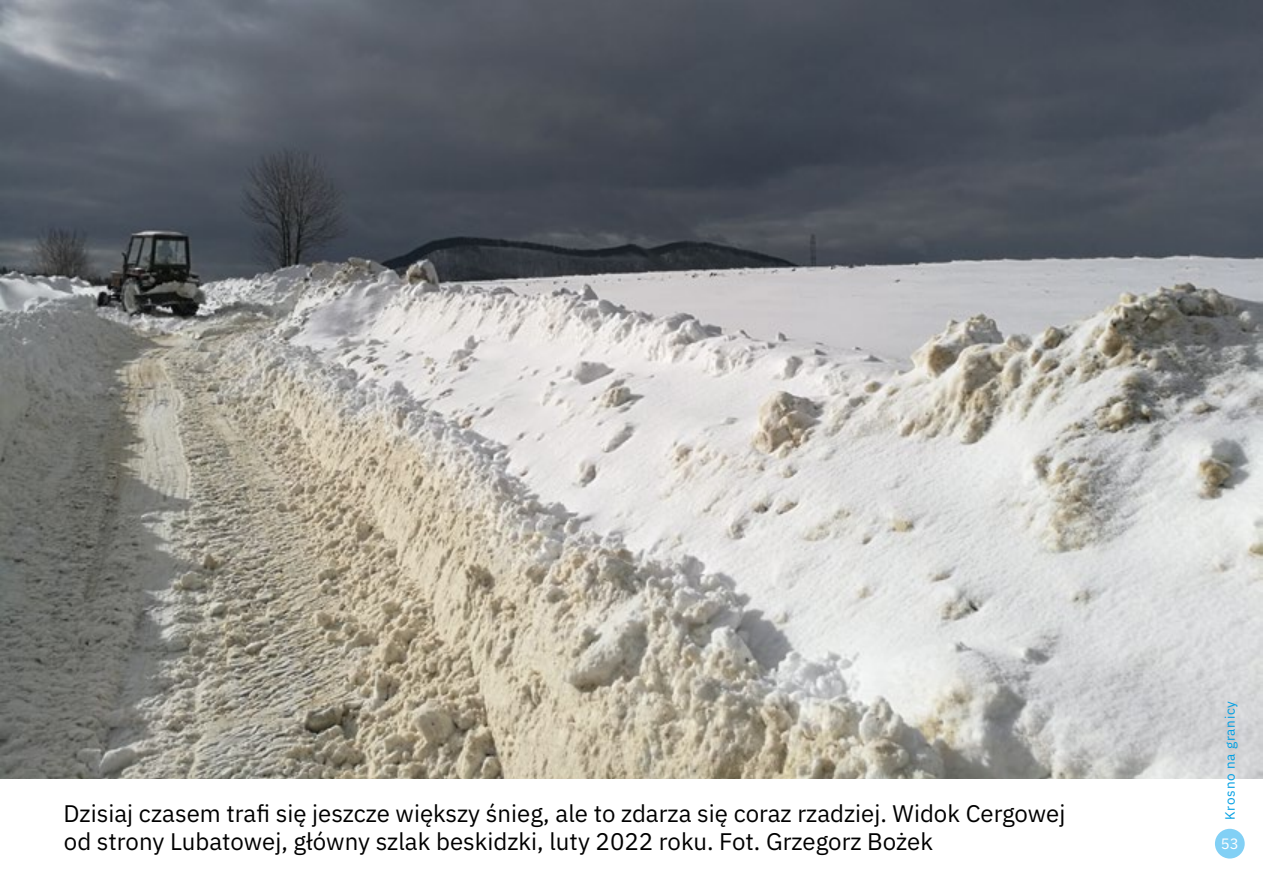
<style>
.page{position:relative;width:1263px;height:893px;background:#fff}
.page>*{position:absolute;margin:0;border:0;box-sizing:border-box;transform-origin:0 0}
.t1{font:24px/28.8px "IBM Plex Sans";color:#000}
.t2{font:15px "IBM Plex Sans";color:#fff}
.t3{font:13.5px "IBM Plex Sans";letter-spacing:.05em;color:#009fe3}
</style>
<div class="page">
<img style="left:0;top:0;width:1263px;height:779px">
<div style="left:1215px;top:829px;width:30px;height:29px;background:#82d0f5;border-radius:50%"></div>
<p class="t1" style="left:64px;top:797px;width:1003px">Dzisiaj czasem trafi się jeszcze większy śnieg, ale to zdarza się coraz rzadziej. Widok Cergowej od strony Lubatowej, główny szlak beskidzki, luty 2022 roku. Fot. Grzegorz Bożek</p>
<p class="t3" style="left:1220px;top:820px;width:120px;rotate:-90deg">Krosno na granicy</p>
<p class="t2" style="left:1221px;top:832px;width:19px">53</p>
</div>
